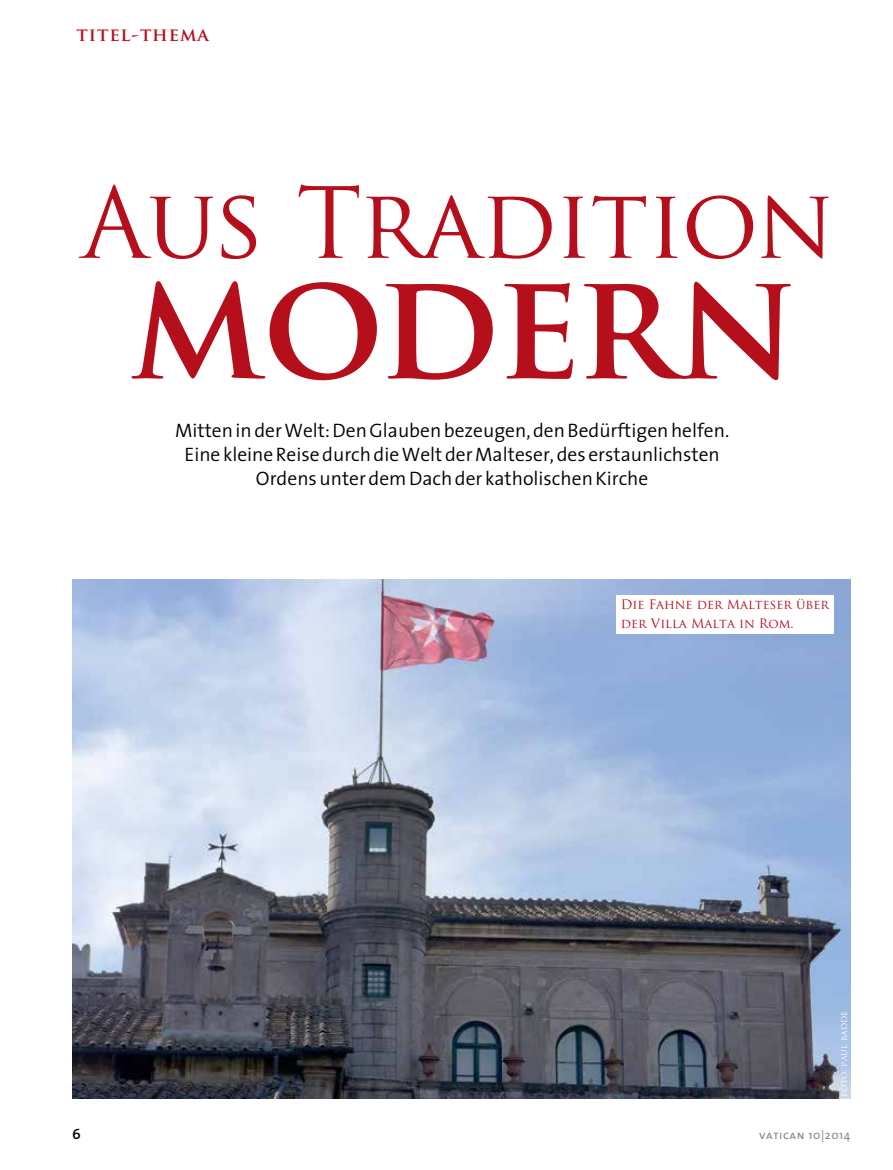
<style>
.page{position:relative;width:893px;height:1170px;background:#fff}
.page>*{position:absolute;margin:0;border:0;box-sizing:border-box;transform-origin:0 0}
.t1{font:700 147.15px "Trajan Pro";letter-spacing:-.025em;color:#b50f1b}
.t2{font:95.4px "Trajan Pro";letter-spacing:-.015em;color:#b50f1b}
.t3{font:300 19.5px/24px "The Sans";color:#000;text-align:center}
.t4{font:700 18px "Trajan Pro";letter-spacing:.05em;color:#b50f1b}
.t5{font:15px "The Sans Semi Bold Caps";color:#000}
.t6{font:12.75px/18px "Trajan Pro";color:#b50f1b}
.t7{font:12px "The Sans Caps";letter-spacing:.05em;color:#878786}
.t8{font:9px "Trajan Pro";color:#fff}
.s1{font-family:"The Sans"}
</style>
<div class="page">
<img style="left:72px;top:579px;width:778px;height:519px">
<div style="left:617px;top:595px;width:217px;height:39px;background:#fff"></div>
<p class="t4" style="left:77px;top:23px;width:134px">TITEL-THEMA</p>
<h2 class="t2" style="left:81px;top:162px;width:754px">Aus Tradition</h2>
<h1 class="t1" style="left:130px;top:233px;width:670px">MODERN</h1>
<p class="t3" style="left:175px;top:418px;width:556px">Mitten in der Welt: Den Glauben bezeugen, den Bedürftigen helfen.<br>Eine kleine Reise durch die Welt der Malteser, des erstaunlichsten<br>Ordens unter dem Dach der katholischen Kirche</p>
<p class="t6" style="left:621px;top:595px;width:210px">Die Fahne der Malteser über der Villa Malta in Rom.</p>
<p class="t8" style="left:838px;top:1096px;width:87px;rotate:-90deg">foto: paul badde</p>
<p class="t5" style="left:72px;top:1123px;width:10px">6</p>
<p class="t7" style="left:759px;top:1126px;width:93px">vatican <span class="s1">10</span>|<span class="s1">2014</span></p>
</div>
